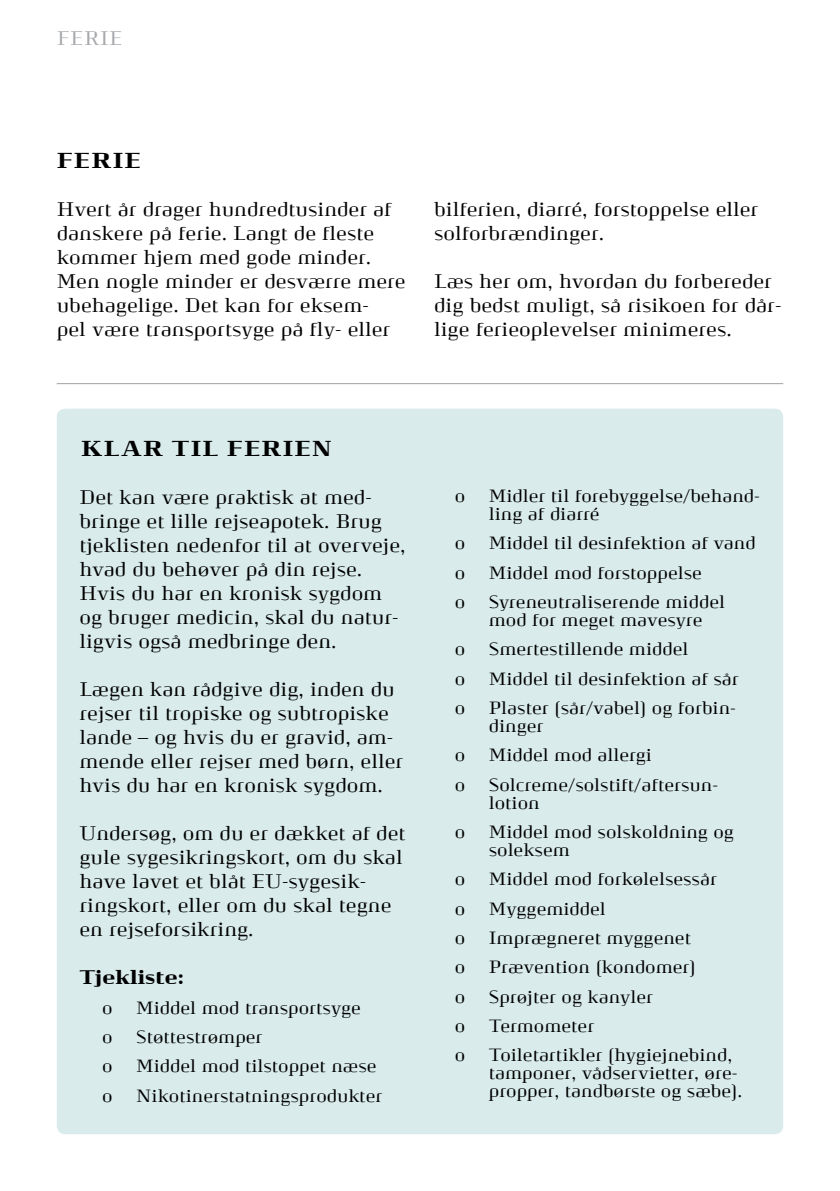
<style>
.page{position:relative;width:840px;height:1191px;background:#fff}
.page>*{position:absolute;margin:0;border:0;box-sizing:border-box;transform-origin:0 0}
.t1{font:900 22px "Pharma";letter-spacing:.06em;color:#000}
.t2{font:20px/24px "Pharma";color:#000}
.t3{font:900 20px "Pharma";color:#000}
.t4{font:20px "Pharma";letter-spacing:.025em;color:#a7a9ac}
.t5{font:18px/18px "Pharma";color:#000}
</style>
<div class="page">
<hr style="left:57px;top:383px;width:725px;height:1px;background:#9fa1a4">
<div style="left:57px;top:409px;width:725px;height:725px;background:#d9ebeb;border-radius:9px"></div>
<p class="t4" style="left:57px;top:27px;width:67px">FERIE</p>
<p class="t1" style="left:57px;top:147px;width:86px">FERIE</p>
<p class="t2" style="left:57px;top:197px;width:350px">Hvert år drager hundredtusinder af danskere på ferie. Langt de fleste kommer hjem med gode minder.<br>Men nogle minder er desværre mere ubehagelige. Det kan for eksem-<br>pel være transportsyge på fly- eller</p>
<p class="t2" style="left:434px;top:197px;width:325px">bilferien, diarré, forstoppelse eller solforbrændinger.</p>
<p class="t2" style="left:434px;top:269px;width:348px">Læs her om, hvordan du forbereder dig bedst muligt, så risikoen for dår&shy;lige ferieoplevelser minimeres.</p>
<p class="t1" style="left:81px;top:435px;width:163px">KLAR TIL FERIE</p>
<p class="t1" style="left:312px;top:435px;width:22px">N</p>
<p class="t2" style="left:79px;top:485px;width:327px">Det kan være praktisk at med&shy;bringe et lille rejseapotek. Brug tjeklisten nedenfor til at overveje, hvad du behøver på din rejse.<br>Hvis du har en kronisk sygdom og bruger medicin, skal du natur&shy;ligvis også medbringe den.</p>
<p class="t2" style="left:79px;top:677px;width:325px">Lægen kan rådgive dig, inden du rejser til tropiske og subtropiske lande – og hvis du er gravid, am&shy;mende eller rejser med børn, eller hvis du har en kronisk sygdom.</p>
<p class="t2" style="left:79px;top:821px;width:327px">Undersøg, om du er dækket af det gule sygesikringskort, om du skal have lavet et blåt EU-sygesik&shy;ringskort, eller om du skal tegne en rejseforsikring.</p>
<p class="t3" style="left:79px;top:965px;width:106px">TJEKLISTE:</p>
<p class="t5" style="left:102px;top:998px;width:12px">o</p>
<p class="t5" style="left:136px;top:998px;width:226px">Middel mod transportsyge</p>
<p class="t5" style="left:102px;top:1027px;width:12px">o</p>
<p class="t5" style="left:136px;top:1027px;width:128px">Støttestrømper</p>
<p class="t5" style="left:102px;top:1057px;width:12px">o</p>
<p class="t5" style="left:136px;top:1057px;width:242px">Middel mod tilstoppet næse</p>
<p class="t5" style="left:102px;top:1086px;width:12px">o</p>
<p class="t5" style="left:136px;top:1086px;width:247px">Nikotinerstatningsprodukter</p>
<p class="t5" style="left:454px;top:486px;width:12px">o</p>
<p class="t5" style="left:488px;top:486px;width:272px">Midler til forebyggelse/behand&shy;ling af diarré</p>
<p class="t5" style="left:454px;top:534px;width:12px">o</p>
<p class="t5" style="left:488px;top:534px;width:268px">Middel til desinfektion af vand</p>
<p class="t5" style="left:454px;top:563px;width:12px">o</p>
<p class="t5" style="left:488px;top:563px;width:214px">Middel mod forstoppelse</p>
<p class="t5" style="left:454px;top:592px;width:12px">o</p>
<p class="t5" style="left:488px;top:592px;width:238px">Syreneutraliserende middel mod for meget mavesyre</p>
<p class="t5" style="left:454px;top:640px;width:12px">o</p>
<p class="t5" style="left:488px;top:640px;width:201px">Smertestillende middel</p>
<p class="t5" style="left:454px;top:669px;width:12px">o</p>
<p class="t5" style="left:488px;top:669px;width:251px">Middel til desinfektion af sår</p>
<p class="t5" style="left:454px;top:698px;width:12px">o</p>
<p class="t5" style="left:488px;top:698px;width:248px">Plaster (sår/vabel) og forbin&shy;dinger</p>
<p class="t5" style="left:454px;top:746px;width:12px">o</p>
<p class="t5" style="left:488px;top:746px;width:165px">Middel mod allergi</p>
<p class="t5" style="left:454px;top:775px;width:12px">o</p>
<p class="t5" style="left:488px;top:775px;width:231px">Solcreme/solstift/aftersun&shy;lotion</p>
<p class="t5" style="left:454px;top:822px;width:12px">o</p>
<p class="t5" style="left:488px;top:822px;width:246px">Middel mod solskoldning og soleksem</p>
<p class="t5" style="left:454px;top:870px;width:12px">o</p>
<p class="t5" style="left:488px;top:870px;width:229px">Middel mod forkølelsessår</p>
<p class="t5" style="left:454px;top:899px;width:12px">o</p>
<p class="t5" style="left:488px;top:899px;width:119px">Myggemiddel</p>
<p class="t5" style="left:454px;top:929px;width:12px">o</p>
<p class="t5" style="left:488px;top:929px;width:204px">Imprægneret myggenet</p>
<p class="t5" style="left:454px;top:958px;width:12px">o</p>
<p class="t5" style="left:488px;top:958px;width:209px">Prævention (kondomer)</p>
<p class="t5" style="left:454px;top:987px;width:12px">o</p>
<p class="t5" style="left:488px;top:987px;width:166px">Sprøjter og kanyler</p>
<p class="t5" style="left:454px;top:1017px;width:12px">o</p>
<p class="t5" style="left:488px;top:1017px;width:107px">Termometer</p>
<p class="t5" style="left:454px;top:1046px;width:12px">o</p>
<p class="t5" style="left:488px;top:1046px;width:255px">Toiletartikler (hygiejnebind, tamponer, vådservietter, øre&shy;propper, tandbørste og sæbe).</p>
</div>
